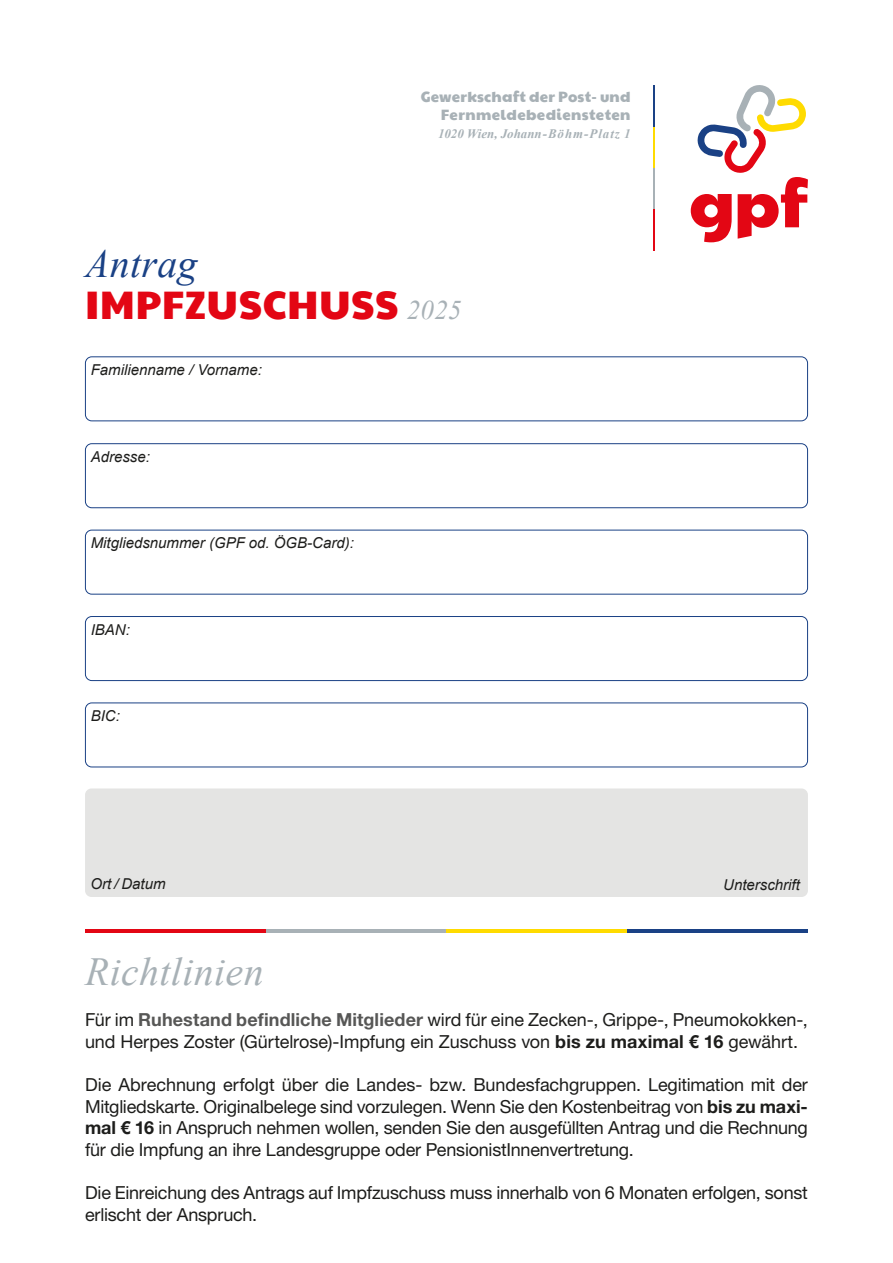
<style>
.page{position:relative;width:893px;height:1263px;background:#fff}
.page>*{position:absolute;margin:0;border:0;box-sizing:border-box;transform-origin:0 0}
.t1{font:39.75px "Paytone One";letter-spacing:.01em;color:#e30614}
.t2{font:italic 39.75px "Times New Roman";letter-spacing:.01em;color:#a8b1b6}
.t3{font:italic 39.75px "Times New Roman";letter-spacing:.01em;color:#1a4185}
.t4{font:18px/21.6px "Helvetica Neue LT Std";letter-spacing:-.01em;color:#1d1d1b}
.t5{font:italic 15px "Arial";color:#1d1d1b}
.t6{font:15px/18.3px "Paytone One";letter-spacing:.02em;color:#a8b1b6;text-align:right}
.t7{font:italic 700 12.9px "Times New Roman";color:#a8b1b6}
.s1{font-family:"Times New Roman";font-style:italic;font-size:27px;color:#a8b1b6}
.s2{font-weight:700;color:#575756}
.s3{font-weight:700}
</style>
<div class="page">
<hr style="left:653px;top:209px;width:2px;height:41px;background:#e30614">
<hr style="left:653px;top:168px;width:2px;height:41px;background:#a8b1b6">
<hr style="left:653px;top:126px;width:2px;height:42px;background:#ffdb00">
<hr style="left:653px;top:85px;width:2px;height:41px;background:#1a4185">
<svg style="left:691px;top:85px;width:117px;height:157px"></svg>
<div style="left:85px;top:356px;width:723px;height:65px;border:1px solid #1a4185;border-radius:6px"></div>
<div style="left:85px;top:530px;width:723px;height:64px;border:1px solid #1a4185;border-radius:6px"></div>
<div style="left:85px;top:616px;width:723px;height:65px;border:1px solid #1a4185;border-radius:6px"></div>
<div style="left:85px;top:702px;width:723px;height:65px;border:1px solid #1a4185;border-radius:6px"></div>
<div style="left:85px;top:443px;width:723px;height:65px;border:1px solid #1a4185;border-radius:6px"></div>
<div style="left:85px;top:788px;width:723px;height:109px;background:#e4e4e3;border-radius:6px"></div>
<hr style="left:85px;top:929px;width:181px;height:3px;background:#e30614">
<hr style="left:266px;top:929px;width:180px;height:3px;background:#a8b1b6">
<hr style="left:446px;top:929px;width:181px;height:3px;background:#ffdb00">
<hr style="left:627px;top:929px;width:181px;height:3px;background:#1a4185">
<p class="t6" style="left:421px;top:87px;width:211px">Gewerkschaft der Post- und<br>Fernmeldebediensteten</p>
<p class="t7" style="left:438px;top:125px;width:194px">1020 Wien, Johann-Böhm-Platz 1</p>
<h1 class="t3" style="left:85px;top:236px;width:114px">Antrag</h1>
<h1 class="t1" style="left:85px;top:274px;width:378px">IMPFZUSCHUSS <span class="s1">2025</span></h1>
<p class="t5" style="left:91px;top:360px;width:173px">Familienname / Vorname:</p>
<p class="t5" style="left:91px;top:447px;width:61px">Adresse:</p>
<p class="t5" style="left:91px;top:533px;width:265px">Mitgliedsnummer (GPF od. ÖGB-Card):</p>
<p class="t5" style="left:91px;top:620px;width:41px">IBAN:</p>
<p class="t5" style="left:91px;top:706px;width:31px">BIC:</p>
<p class="t5" style="left:90px;top:873px;width:77px">Ort / Datum</p>
<p class="t5" style="left:723px;top:875px;width:78px">Unterschrift</p>
<h1 class="t2" style="left:85px;top:944px;width:180px">Richtlinien</h1>
<p class="t4" style="left:85px;top:1009px;width:724px">Für im <span class="s2">Ruhestand befindliche Mitglieder</span> wird für eine Zecken-, Grippe-, Pneumokokken-, und Herpes Zoster (Gürtelrose)-Impfung ein Zuschuss von <span class="s3">bis zu maximal € 16</span> gewährt.</p>
<p class="t4" style="left:85px;top:1073px;width:724px;text-align:justify">Die Abrechnung erfolgt über die Landes- bzw. Bundesfachgruppen. Legitimation mit der Mitgliedskarte. Originalbelege sind vorzulegen. Wenn Sie den Kostenbeitrag von <span class="s3">bis zu maxi&shy;mal € 16</span> in Anspruch nehmen wollen, senden Sie den ausgefüllten Antrag und die Rechnung für die Impfung an ihre Landesgruppe oder PensionistInnenvertretung.</p>
<p class="t4" style="left:85px;top:1181px;width:724px">Die Einreichung des Antrags auf Impfzuschuss muss innerhalb von 6 Monaten erfolgen, sonst erlischt der Anspruch.</p>
</div>
